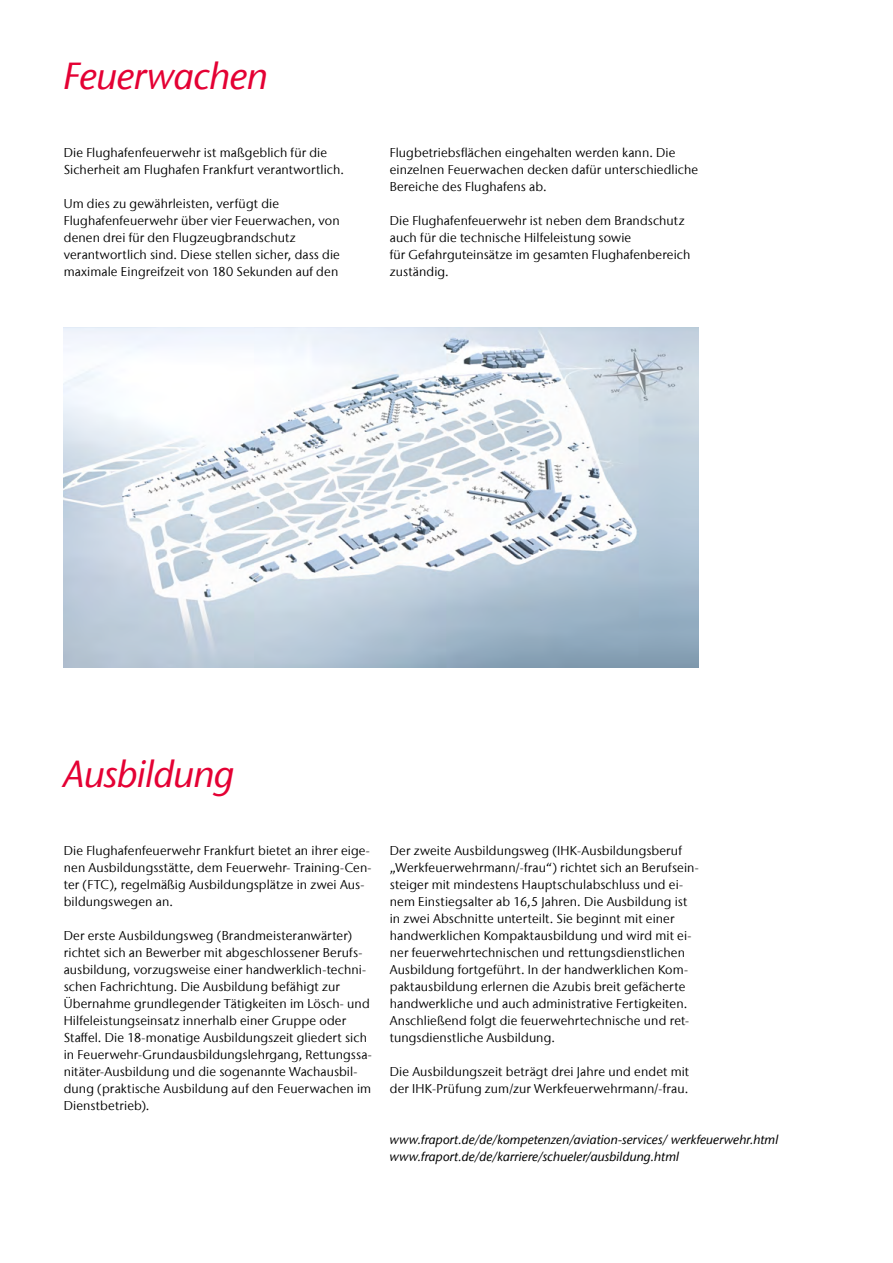
<style>
.page{position:relative;width:893px;height:1263px;background:#fff}
.page>*{position:absolute;margin:0;border:0;box-sizing:border-box;transform-origin:0 0}
.t1{font:italic 500 37.5px "Stone Sans Fraport II";letter-spacing:-.015em;color:#e40134}
.t2{font:12.75px/17px "Stone Sans Fraport II";letter-spacing:.005em;color:#000}
.t3{font:italic 500 12.75px/17px "Stone Sans Fraport II";letter-spacing:.005em;color:#000}
</style>
<div class="page">
<img style="left:64px;top:327px;width:635px;height:341px">
<h1 class="t1" style="left:64px;top:53px;width:206px">Feuerwachen</h1>
<p class="t2" style="left:64px;top:144px;width:282px">Die Flughafenfeuerwehr ist maßgeblich für die<br>Sicherheit am Flughafen Frankfurt verantwortlich.</p>
<p class="t2" style="left:64px;top:195px;width:278px">Um dies zu gewährleisten, verfügt die Flughafenfeuerwehr über vier Feuerwachen, von denen drei für den Flugzeugbrandschutz verantwortlich sind. Diese stellen sicher, dass die maximale Eingreifzeit von 180 Sekunden auf den</p>
<p class="t2" style="left:390px;top:144px;width:310px">Flugbetriebsflächen eingehalten werden kann. Die einzelnen Feuerwachen decken dafür unterschiedliche<br>Bereiche des Flughafens ab.</p>
<p class="t2" style="left:390px;top:212px;width:302px">Die Flughafenfeuerwehr ist neben dem Brandschutz auch für die technische Hilfeleistung sowie<br>für Gefahrguteinsätze im gesamten Flughafenbereich zuständig.</p>
<h1 class="t1" style="left:64px;top:750px;width:172px">Ausbildung</h1>
<p class="t2" style="left:64px;top:842px;width:309px">Die Flughafenfeuerwehr Frankfurt bietet an ihrer eige&shy;nen Ausbildungsstätte, dem Feuerwehr- Training-Cen&shy;ter (FTC), regelmäßig Ausbildungsplätze in zwei Aus&shy;bildungswegen an.</p>
<p class="t2" style="left:64px;top:927px;width:310px">Der erste Ausbildungsweg (Brandmeisteranwärter) richtet sich an Bewerber mit abgeschlossener Berufs&shy;ausbildung, vorzugsweise einer handwerklich-techni&shy;schen Fachrichtung. Die Ausbildung befähigt zur Übernahme grundlegender Tätigkeiten im Lösch- und Hilfeleistungseinsatz innerhalb einer Gruppe oder Staffel. Die 18-monatige Ausbildungszeit gliedert sich in Feuerwehr-Grundausbildungslehrgang, Rettungssa&shy;nitäter-Ausbildung und die sogenannte Wachausbil&shy;dung (praktische Ausbildung auf den Feuerwachen im Dienstbetrieb).</p>
<p class="t2" style="left:390px;top:842px;width:310px">Der zweite Ausbildungsweg (IHK-Ausbildungsberuf „Werkfeuerwehrmann/-frau“) richtet sich an Berufsein&shy;steiger mit mindestens Hauptschulabschluss und ei&shy;nem Einstiegsalter ab 16,5 Jahren. Die Ausbildung ist in zwei Abschnitte unterteilt. Sie beginnt mit einer handwerklichen Kompaktausbildung und wird mit ei&shy;ner feuerwehrtechnischen und rettungsdienstlichen Ausbildung fortgeführt. In der handwerklichen Kom&shy;paktausbildung erlernen die Azubis breit gefächerte handwerkliche und auch administrative Fertigkeiten.<br>Anschließend folgt die feuerwehrtechnische und ret&shy;tungsdienstliche Ausbildung.</p>
<p class="t2" style="left:390px;top:1063px;width:301px">Die Ausbildungszeit beträgt drei Jahre und endet mit der IHK-Prüfung zum/zur Werkfeuerwehrmann/-frau.</p>
<p class="t3" style="left:390px;top:1131px;width:390px">www.fraport.de/de/kompetenzen/aviation-services/ werkfeuerwehr.html www.fraport.de/de/karriere/schueler/ausbildung.html</p>
</div>
